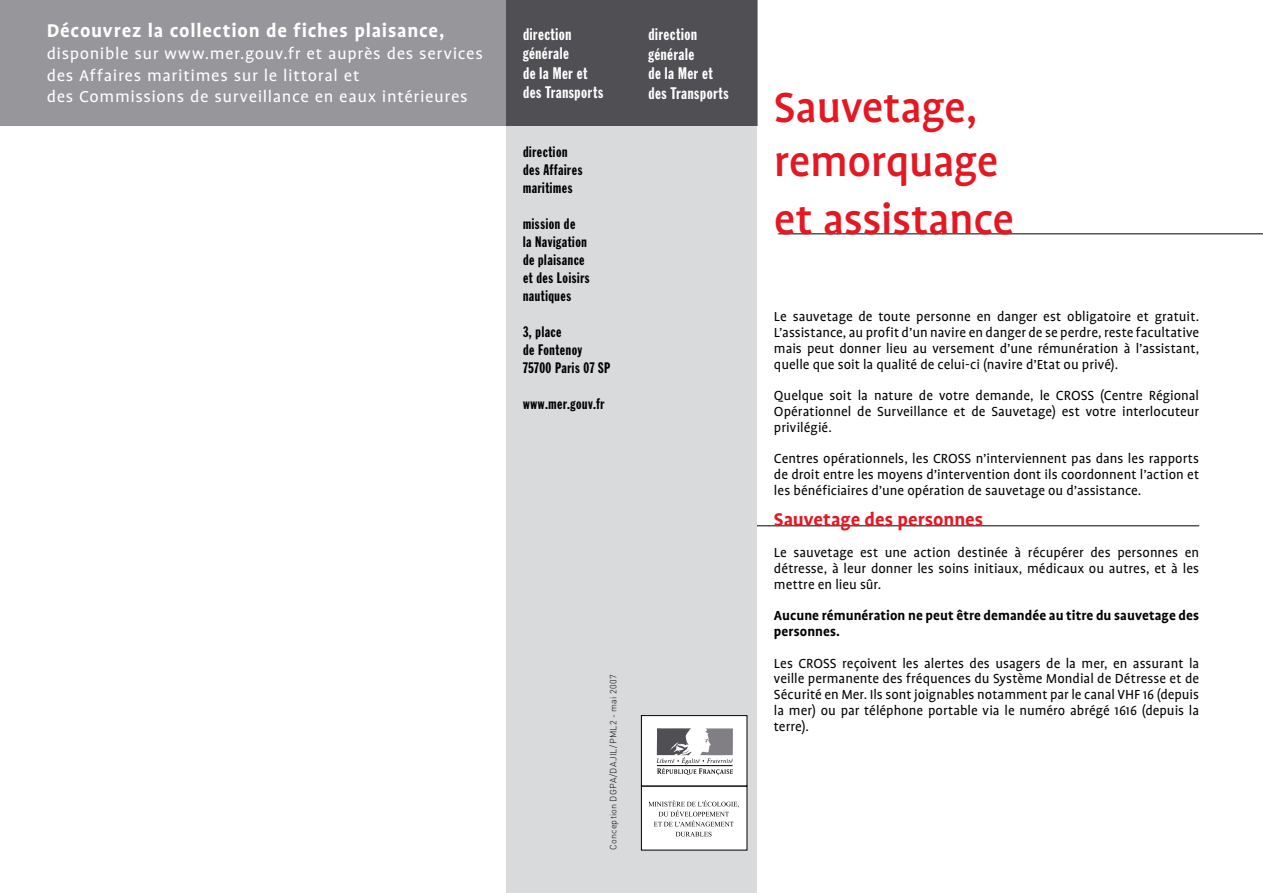
<style>
.page{position:relative;width:1263px;height:893px;background:#fff}
.page>*{position:absolute;margin:0;border:0;box-sizing:border-box;transform-origin:0 0}
.t1{font:500 48px/55.8px "Profile";letter-spacing:-.015em;color:#e41823}
.t2{font:700 21px "Profile";letter-spacing:.035em;color:#fff}
.t3{font:700 21px "Profile";letter-spacing:-.005em;color:#e41823}
.t4{font:18px/21.6px "Profile";letter-spacing:.03em;color:#fff;scale:1.05 1}
.t5{font:16.5px/19.5px "Franklin Gothic Extra Cond";letter-spacing:.035em;color:#fff}
.t6{font:15px/15.8px "Profile";color:#000;text-align:justify}
.t7{font:15px/18px "Franklin Gothic Extra Cond";letter-spacing:.04em;color:#000}
.t8{font:700 15px/15.8px "Profile";letter-spacing:.005em;color:#000}
.t9{font:300 9px "DIN";letter-spacing:.03em;color:#000}
</style>
<div class="page">
<hr style="left:778px;top:234px;width:485px;height:1px;background:#000">
<hr style="left:757px;top:526px;width:442px;height:1px;background:#000">
<div style="left:506px;top:99px;width:251px;height:794px;background:#d8dadc"></div>
<div style="left:0;top:0;width:757px;height:125px;background:#97979b"></div>
<div style="left:506px;top:0;width:251px;height:125px;background:#504f53"></div>
<div style="left:641px;top:786px;width:106px;height:64px;background:#fff"></div>
<div style="left:641px;top:786px;width:106px;height:64px;border:1px solid #000"></div>
<div style="left:641px;top:716px;width:106px;height:70px;background:#fff"></div>
<div style="left:641px;top:715px;width:106px;height:71px;border:1px solid #000"></div>
<svg style="left:656px;top:728px;width:77px;height:47px"></svg>
<svg style="left:648px;top:800px;width:91px;height:26px"></svg>
<svg style="left:676px;top:832px;width:35px;height:4px"></svg>
<h2 class="t2" style="left:47px;top:20px;width:399px">Découvrez la collection de fiches plaisance,</h2>
<p class="t4" style="left:47px;top:43px;width:417px">disponible sur www.mer.gouv.fr et auprès des services des Affaires maritimes sur le littoral et<br>des Commissions de surveillance en eaux intérieures</p>
<p class="t5" style="left:523px;top:24px;width:82px">direction générale<br>de la Mer et des Transports</p>
<p class="t5" style="left:648px;top:25px;width:82px">direction générale<br>de la Mer et des Transports</p>
<p class="t7" style="left:523px;top:143px;width:61px">direction des Affaires maritimes</p>
<p class="t7" style="left:523px;top:215px;width:68px">mission de<br>la Navigation de plaisance et des Loisirs nautiques</p>
<p class="t7" style="left:523px;top:323px;width:88px">3, place<br>de Fontenoy<br>75700 Paris 07 SP</p>
<p class="t7" style="left:523px;top:395px;width:83px">www.mer.gouv.fr</p>
<p class="t9" style="left:608px;top:850px;width:177px;rotate:-90deg">Conception DGPA/DAJIL/PML2 - mai 2007</p>
<h1 class="t1" style="left:774px;top:80px;width:242px">Sauvetage, remorquage et assistance</h1>
<p class="t6" style="left:774px;top:309px;width:427px">Le sauvetage de toute personne en danger est obligatoire et gratuit.<br>L’assistance, au profit d’un navire en danger de se perdre, reste facultative mais peut donner lieu au versement d’une rémunération à l’assistant, quelle que soit la qualité de celui-ci (navire d’Etat ou privé).</p>
<p class="t6" style="left:774px;top:388px;width:427px">Quelque soit la nature de votre demande, le CROSS (Centre Régional Opérationnel de Surveillance et de Sauvetage) est votre interlocuteur privilégié.</p>
<p class="t6" style="left:774px;top:451px;width:427px">Centres opérationnels, les CROSS n’interviennent pas dans les rapports de droit entre les moyens d’intervention dont ils coordonnent l’action et les bénéficiaires d’une opération de sauvetage ou d’assistance.</p>
<h2 class="t3" style="left:774px;top:508px;width:211px">Sauvetage des personnes</h2>
<p class="t6" style="left:774px;top:545px;width:427px">Le sauvetage est une action destinée à récupérer des personnes en détresse, à leur donner les soins initiaux, médicaux ou autres, et à les mettre en lieu sûr.</p>
<p class="t8" style="left:774px;top:608px;width:427px">Aucune rémunération ne peut être demandée au titre du sauvetage des personnes.</p>
<p class="t6" style="left:774px;top:655px;width:427px">Les CROSS reçoivent les alertes des usagers de la mer, en assurant la veille permanente des fréquences du Système Mondial de Détresse et de Sécurité en Mer. Ils sont joignables notamment par le canal VHF 16 (depuis la mer) ou par téléphone portable via le numéro abrégé 1616 (depuis la terre).</p>
</div>
